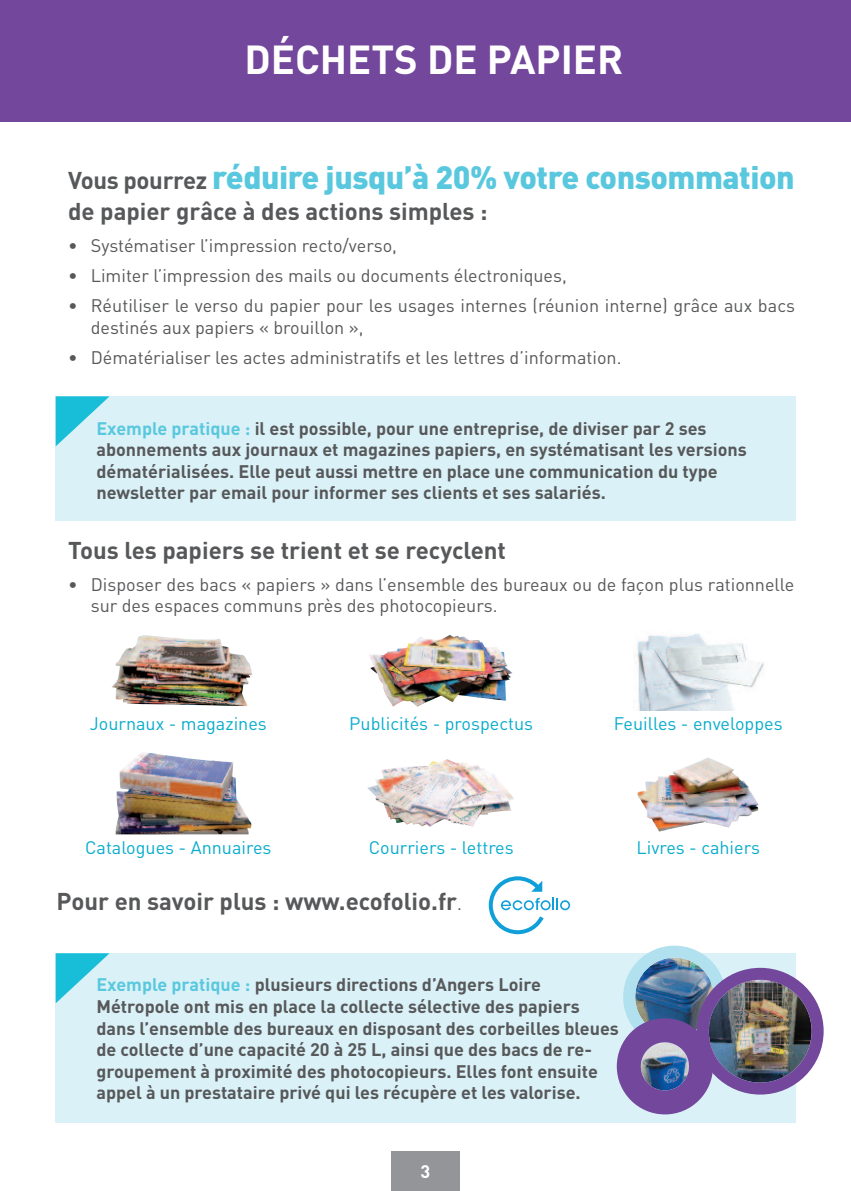
<style>
.page{position:relative;width:851px;height:1191px;background:#fff}
.page>*{position:absolute;margin:0;border:0;box-sizing:border-box;transform-origin:0 0}
.t1{font:700 40px "DIN";color:#fff}
.t2{font:900 32px "DIN";letter-spacing:-.015em;color:#59c8de}
.t3{font:700 24px "DIN";color:#57585a}
.t4{font:700 18px/21.6px "DIN";color:#57585a}
.t5{font:18px/21.6px "DIN";color:#57585a}
.t6{font:18px "DIN";color:#08accc}
.t7{font:700 18px "DIN";color:#fff}
.s1{font-weight:700;font-size:24px;color:#57585a}
.s2{color:#59c8de}
.s3{font-weight:400;font-size:18px}
</style>
<div class="page">
<div style="left:55px;top:396px;width:740px;height:124px;background:#daf1f7"></div>
<div style="left:391px;top:1151px;width:68px;height:40px;background:#939598"></div>
<div style="left:0;top:0;width:850px;height:122px;background:#73479c"></div>
<svg style="left:56px;top:396px;width:53px;height:50px"></svg>
<div style="left:55px;top:953px;width:740px;height:170px;background:#daf1f7"></div>
<svg style="left:56px;top:953px;width:53px;height:50px"></svg>
<img style="left:616px;top:945px;width:207px;height:169px">
<img style="left:112px;top:636px;width:140px;height:70px">
<img style="left:369px;top:635px;width:143px;height:71px">
<img style="left:635px;top:633px;width:129px;height:77px">
<img style="left:115px;top:752px;width:136px;height:82px">
<img style="left:367px;top:759px;width:147px;height:68px">
<img style="left:637px;top:757px;width:121px;height:74px">
<svg style="left:488px;top:876px;width:82px;height:58px"></svg>
<h1 class="t1" style="left:244px;top:37px;width:380px">DÉCHETS DE PAPIER</h1>
<h2 class="t2" style="left:68px;top:159px;width:728px"><span class="s1">Vous pourrez</span> réduire jusqu’à 20% votre consommation</h2>
<h3 class="t3" style="left:68px;top:198px;width:421px">de papier grâce à des actions simples :</h3>
<p class="t5" style="left:68px;top:235px;width:330px">• Systématiser l’impression recto/verso,</p>
<p class="t5" style="left:68px;top:265px;width:500px">• Limiter l’impression des mails ou documents électroniques,</p>
<p class="t5" style="left:91px;top:295px;width:705px;text-indent:-23px">• Réutiliser le verso du papier pour les usages internes (réunion interne) grâce aux bacs destinés aux papiers « brouillon »,</p>
<p class="t5" style="left:68px;top:347px;width:555px">• Dématérialiser les actes administratifs et les lettres d’information.</p>
<p class="t4" style="left:96px;top:417px;width:651px"><span class="s2">Exemple pratique :</span> il est possible, pour une entreprise, de diviser par 2 ses abonnements aux journaux et magazines papiers, en systématisant les versions dématérialisées. Elle peut aussi mettre en place une communication du type newsletter par email pour informer ses clients et ses salariés.</p>
<h3 class="t3" style="left:68px;top:536px;width:439px">Tous les papiers se trient et se recyclent</h3>
<p class="t5" style="left:91px;top:574px;width:705px;text-indent:-23px">• Disposer des bacs « papiers » dans l’ensemble des bureaux ou de façon plus rationnelle sur des espaces communs près des photocopieurs.</p>
<p class="t6" style="left:90px;top:713px;width:178px">Journaux - magazines</p>
<p class="t6" style="left:349px;top:713px;width:185px">Publicités - prospectus</p>
<p class="t6" style="left:613px;top:713px;width:170px">Feuilles - enveloppes</p>
<p class="t6" style="left:85px;top:837px;width:188px">Catalogues - Annuaires</p>
<p class="t6" style="left:368px;top:837px;width:146px">Courriers - lettres</p>
<p class="t6" style="left:636px;top:837px;width:125px">Livres - cahiers</p>
<h3 class="t3" style="left:57px;top:888px;width:407px">Pour en savoir plus : www.ecofolio.fr<span class="s3">.</span></h3>
<p class="t4" style="left:96px;top:974px;width:524px"><span class="s2">Exemple pratique :</span> plusieurs directions d’Angers Loire Métropole ont mis en place la collecte sélective des papiers dans l’ensemble des bureaux en disposant des corbeilles bleues de collecte d’une capacité 20 à 25 L, ainsi que des bacs de re&shy;groupement à proximité des photocopieurs. Elles font ensuite appel à un prestataire privé qui les récupère et les valorise.</p>
<p class="t7" style="left:420px;top:1161px;width:11px">3</p>
</div>
